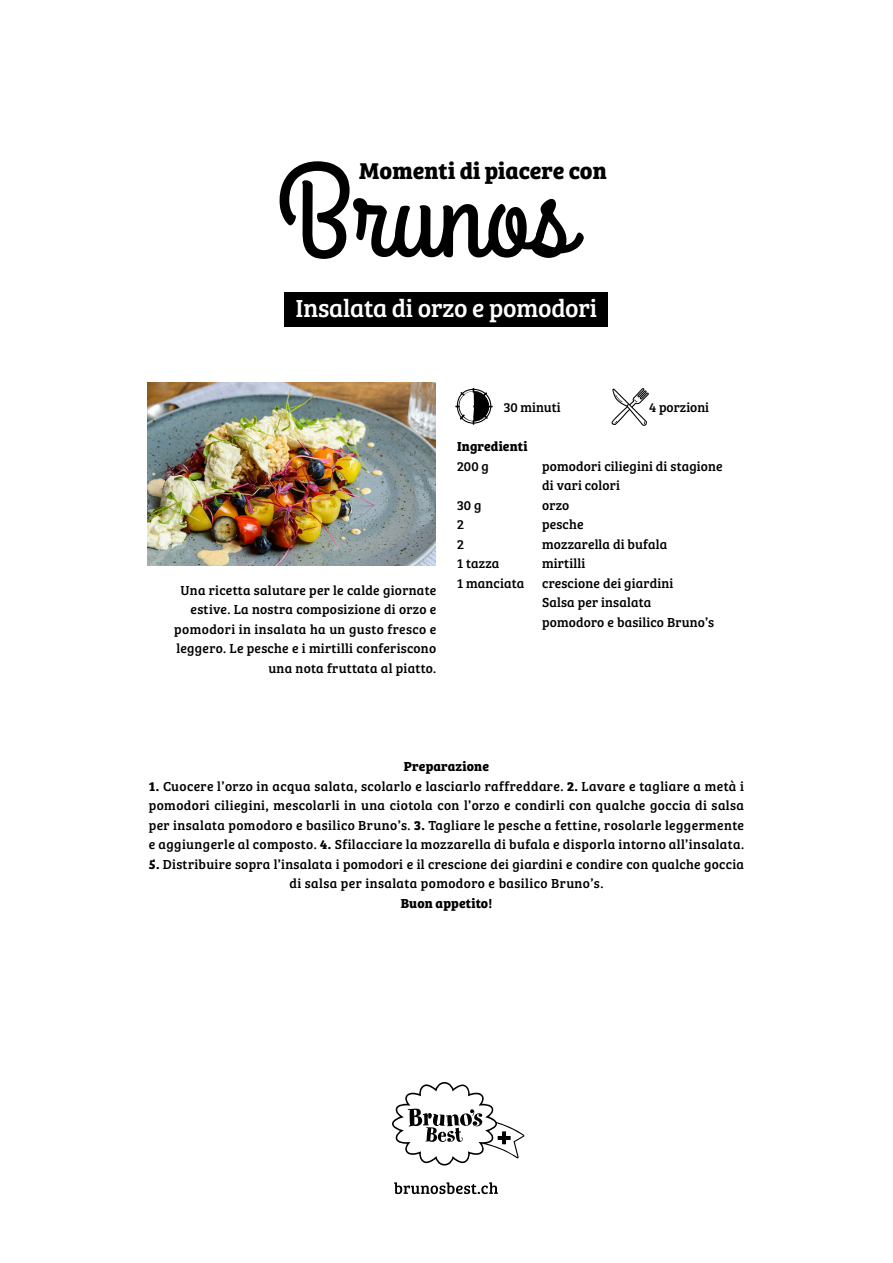
<style>
.page{position:relative;width:893px;height:1263px;background:#fff}
.page>*{position:absolute;margin:0;border:0;box-sizing:border-box;transform-origin:0 0}
.t1{font:25.5px "Bree Serif";letter-spacing:-.01em;color:#fff}
.t2{font:700 23.7px "Bree Serif";color:#000}
.t3{font:13.5px/19.5px "Bree Serif";letter-spacing:.02em;color:#000}
.t4{font:700 13.5px "Bree Serif";letter-spacing:.01em;color:#000}
.t5{font:13.5px "Bree Serif";color:#000}
.s1{font-weight:700}
</style>
<div class="page">
<svg style="left:392px;top:1082px;width:132px;height:83px"></svg>
<svg style="left:394px;top:1182px;width:104px;height:12px"></svg>
<svg style="left:280px;top:161px;width:304px;height:98px"></svg>
<div style="left:285px;top:292px;width:323px;height:34px;background:#000"></div>
<svg style="left:455px;top:388px;width:38px;height:37px"></svg>
<svg style="left:611px;top:388px;width:38px;height:38px"></svg>
<img style="left:148px;top:383px;width:288px;height:183px">
<p class="t2" style="left:359px;top:152px;width:249px">Momenti di piacere con</p>
<p class="t1" style="left:296px;top:289px;width:303px">Insalata di orzo e pomodori</p>
<p class="t3" style="left:174px;top:580px;width:263px;text-align:right">Una ricetta salutare per le calde giornate estive. La nostra composizione di orzo e pomodori in insalata ha un gusto fresco e leggero. Le pesche e i mirtilli conferiscono una nota fruttata al piatto.</p>
<p class="t5" style="left:504px;top:398px;width:59px">30 minuti</p>
<p class="t5" style="left:649px;top:398px;width:61px">4 porzioni</p>
<p class="t4" style="left:457px;top:436px;width:72px">Ingredienti</p>
<p class="t3" style="left:457px;top:456px;width:33px">200 g</p>
<p class="t3" style="left:542px;top:456px;width:182px">pomodori ciliegini di stagione di vari colori</p>
<p class="t3" style="left:457px;top:495px;width:26px">30 g</p>
<p class="t3" style="left:542px;top:495px;width:29px">orzo</p>
<p class="t3" style="left:457px;top:514px;width:8px">2</p>
<p class="t3" style="left:542px;top:514px;width:43px">pesche</p>
<p class="t3" style="left:457px;top:534px;width:8px">2</p>
<p class="t3" style="left:542px;top:534px;width:127px">mozzarella di bufala</p>
<p class="t3" style="left:457px;top:553px;width:44px">1 tazza</p>
<p class="t3" style="left:542px;top:553px;width:45px">mirtilli</p>
<p class="t3" style="left:457px;top:573px;width:69px">1 manciata</p>
<p class="t3" style="left:542px;top:573px;width:133px">crescione dei giardini</p>
<p class="t3" style="left:542px;top:592px;width:174px">Salsa per insalata pomodoro e basilico Bruno’s</p>
<p class="t4" style="left:404px;top:756px;width:87px">Preparazione</p>
<p class="t3" style="left:149px;top:776px;width:597px;text-align:justify"><span class="s1">1.</span> Cuocere l’orzo in acqua salata, scolarlo e lasciarlo raffreddare. <span class="s1">2.</span> Lavare e tagliare a metà i pomodori ciliegini, mescolarli in una ciotola con l’orzo e condirli con qualche goccia di salsa per insalata pomodoro e basilico Bruno’s. <span class="s1">3.</span> Tagliare le pesche a fettine, rosolarle leggermente e aggiungerle al composto. <span class="s1">4.</span> Sfilacciare la mozzarella di bufala e disporla intorno all’insalata.</p>
<p class="t3" style="left:149px;top:854px;width:597px;text-align:center"><span class="s1">5.</span> Distribuire sopra l’insalata i pomodori e il crescione dei giardini e condire con qualche goccia di salsa per insalata pomodoro e basilico Bruno’s.</p>
<p class="t4" style="left:401px;top:893px;width:93px">Buon appetito!</p>
</div>
